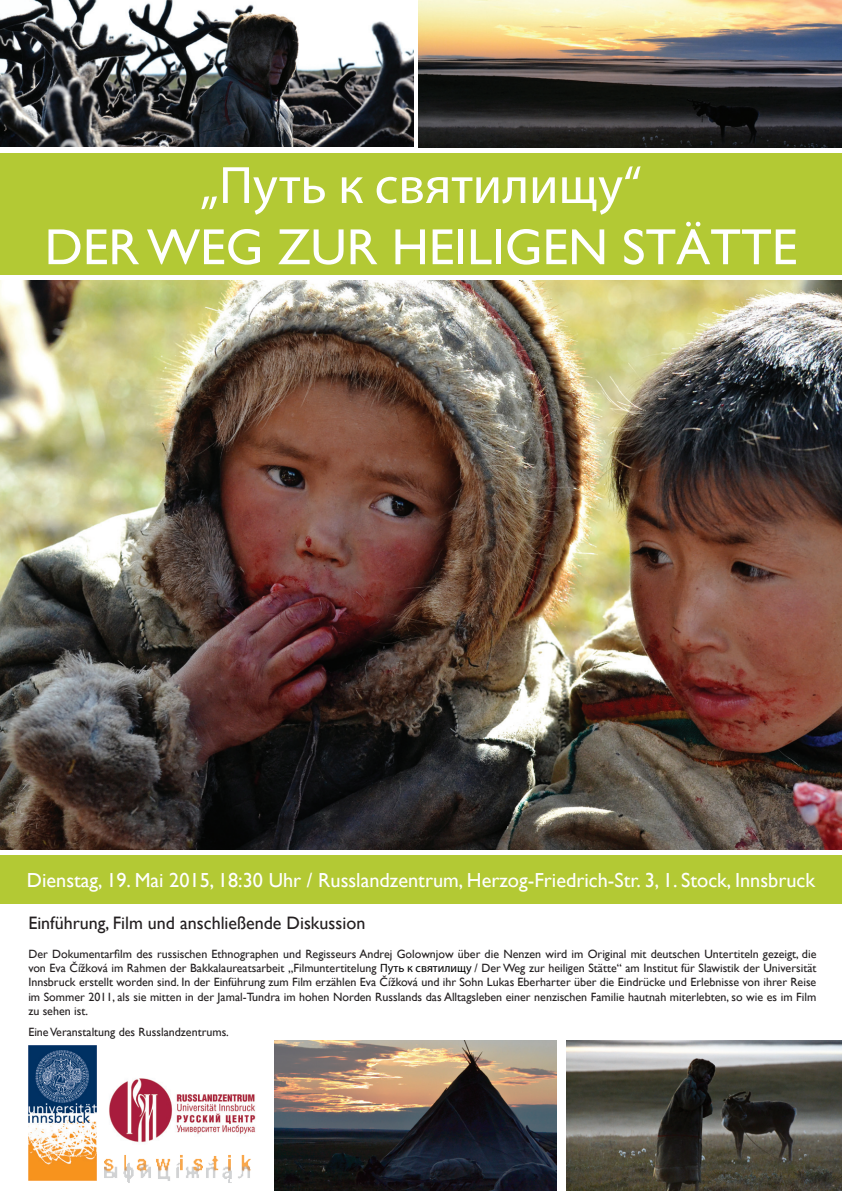
<style>
.page{position:relative;width:842px;height:1191px;background:#fff}
.page>*{position:absolute;margin:0;border:0;box-sizing:border-box;transform-origin:0 0}
.t1{font:53px "Myriad Pro";color:#fff}
.t2{font:51px "Gill Sans";color:#fff}
.t3{font:20.3px "Gill Sans";color:#fff}
.t4{font:18px "Gill Sans";color:#231f20}
.t5{font:12px/14.4px "Gill Sans";color:#231f20;text-align:justify}
.s1{font-family:"Myriad Pro";color:#000}
</style>
<div class="page">
<div style="left:0;top:153px;width:842px;height:122px;background:#b3c934"></div>
<img style="left:0;top:280px;width:842px;height:569px">
<img style="left:0;top:0;width:413px;height:146px">
<img style="left:419px;top:0;width:423px;height:147px">
<div style="left:0;top:855px;width:842px;height:48px;background:#b3c934"></div>
<img style="left:274px;top:1040px;width:282px;height:151px">
<img style="left:566px;top:1040px;width:276px;height:151px">
<img style="left:109px;top:1078px;width:147px;height:64px">
<img style="left:28px;top:1045px;width:68px;height:135px">
<img style="left:105px;top:1155px;width:146px;height:28px">
<h1 class="t1" style="left:200px;top:152px;width:443px">„Путь к святилищу“</h1>
<h2 class="t2" style="left:45px;top:217px;width:754px">DER WEG ZUR HEILIGEN STÄTTE</h2>
<h3 class="t3" style="left:27px;top:868px;width:790px">Dienstag, 19. Mai 2015, 18:30 Uhr / Russlandzentrum, Herzog-Friedrich-Str. 3, 1. Stock, Innsbruck</h3>
<h3 class="t4" style="left:28px;top:912px;width:338px">Einführung, Film und anschließende Diskussion</h3>
<p class="t5" style="left:28px;top:946px;width:790px">Der Dokumentarfilm des russischen Ethnographen und Regisseurs Andrej Golownjow über die Nenzen wird im Original mit deutschen Untertiteln gezeigt, die von Eva Čížková im Rahmen der Bakkalaureatsarbeit „Filmuntertitelung <span class="s1">Путь к святилищу</span> / Der Weg zur heiligen Stätte“ am Institut für Slawistik der Universität Innsbruck erstellt worden sind. In der Einführung zum Film erzählen Eva Čížková und ihr Sohn Lukas Eberharter über die Eindrücke und Erlebnisse von ihrer Reise im Sommer 2011, als sie mitten in der Jamal-Tundra im hohen Norden Russlands das Alltagsleben einer nenzischen Familie hautnah miterlebten, so wie es im Film zu sehen ist.</p>
<p class="t5" style="left:28px;top:1024px;width:202px">Eine Veranstaltung des Russlandzentrums.</p>
</div>
